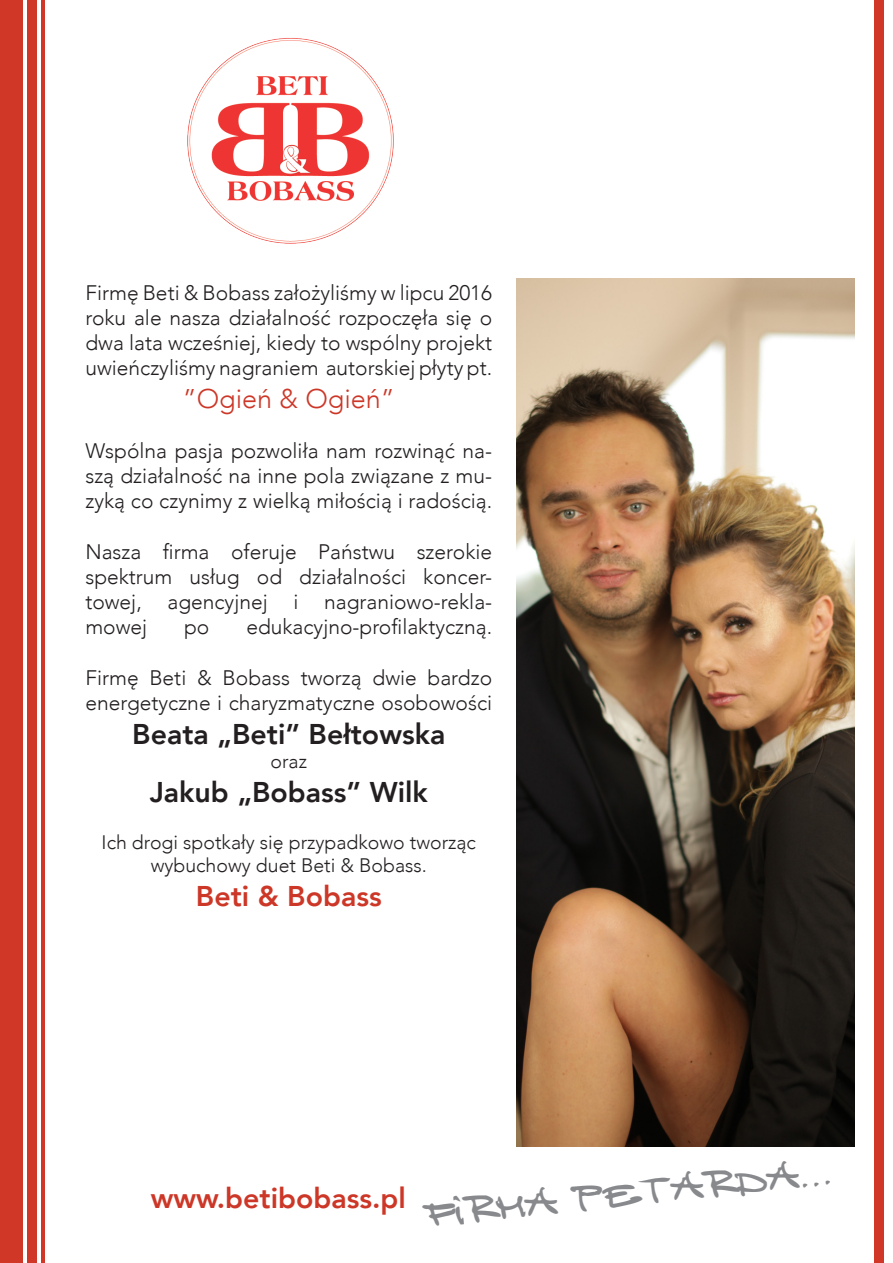
<style>
.page{position:relative;width:893px;height:1263px;background:#fff}
.page>*{position:absolute;margin:0;border:0;box-sizing:border-box;transform-origin:0 0}
.t1{font:31.5px "Ekoclean";color:#87898c}
.t2{font:800 28.5px "Avenir";color:#231f20}
.t3{font:800 28.5px "Avenir";color:#cc3727}
.t4{font:300 27px "Avenir";color:#cc3727}
.t5{font:300 21px/25.2px "Avenir";color:#231f20;text-align:justify}
.t6{font:300 19.5px/23.4px "Avenir";color:#231f20;text-align:center}
</style>
<div class="page">
<div style="left:0;top:0;width:23px;height:1263px;background:#d13727"></div>
<img style="left:187px;top:38px;width:207px;height:206px">
<img style="left:517px;top:279px;width:337px;height:868px">
<div style="left:27px;top:0;width:10px;height:1263px;background:#d13727"></div>
<hr style="left:41px;top:0;width:4px;height:1263px;background:#d13727">
<div style="left:874px;top:0;width:10px;height:1263px;background:#d13727"></div>
<p class="t5" style="left:85px;top:280px;width:408px">Firmę Beti &amp; Bobass założyliśmy w lipcu 2016 roku ale nasza działalność rozpoczęła się o dwa lata wcześniej, kiedy to wspólny projekt uwieńczyliśmy nagraniem autorskiej płyty pt.</p>
<p class="t4" style="left:183px;top:382px;width:214px">”Ogień &amp; Ogień”</p>
<p class="t5" style="left:85px;top:438px;width:408px">Wspólna pasja pozwoliła nam rozwinąć na&shy;szą działalność na inne pola związane z mu&shy;zyką co czynimy z wielką miłością i radością.</p>
<p class="t5" style="left:85px;top:539px;width:408px">Nasza firma oferuje Państwu szerokie spektrum usług od działalności koncer&shy;towej, agencyjnej i nagraniowo-rekla&shy;mowej</p>
<p class="t5" style="left:184px;top:615px;width:27px">po</p>
<p class="t5" style="left:246px;top:615px;width:247px">edukacyjno-profilaktyczną.</p>
<p class="t5" style="left:85px;top:665px;width:408px">Firmę Beti &amp; Bobass tworzą dwie bardzo energetyczne i charyzmatyczne osobowości</p>
<p class="t2" style="left:132px;top:708px;width:314px">Beata „Beti” Bełtowska</p>
<p class="t6" style="left:271px;top:749px;width:38px">oraz</p>
<p class="t2" style="left:150px;top:766px;width:280px">Jakub „Bobass” Wilk</p>
<p class="t6" style="left:102px;top:830px;width:376px">Ich drogi spotkały się przypadkowo tworząc wybuchowy duet Beti &amp; Bobass.</p>
<p class="t3" style="left:196px;top:870px;width:187px">Beti &amp; Bobass</p>
<p class="t3" style="left:151px;top:1171px;width:256px">www.betibobass.pl</p>
<p class="t1" style="left:422px;top:1189px;width:412px;rotate:-6deg">Firma Petarda...</p>
</div>
